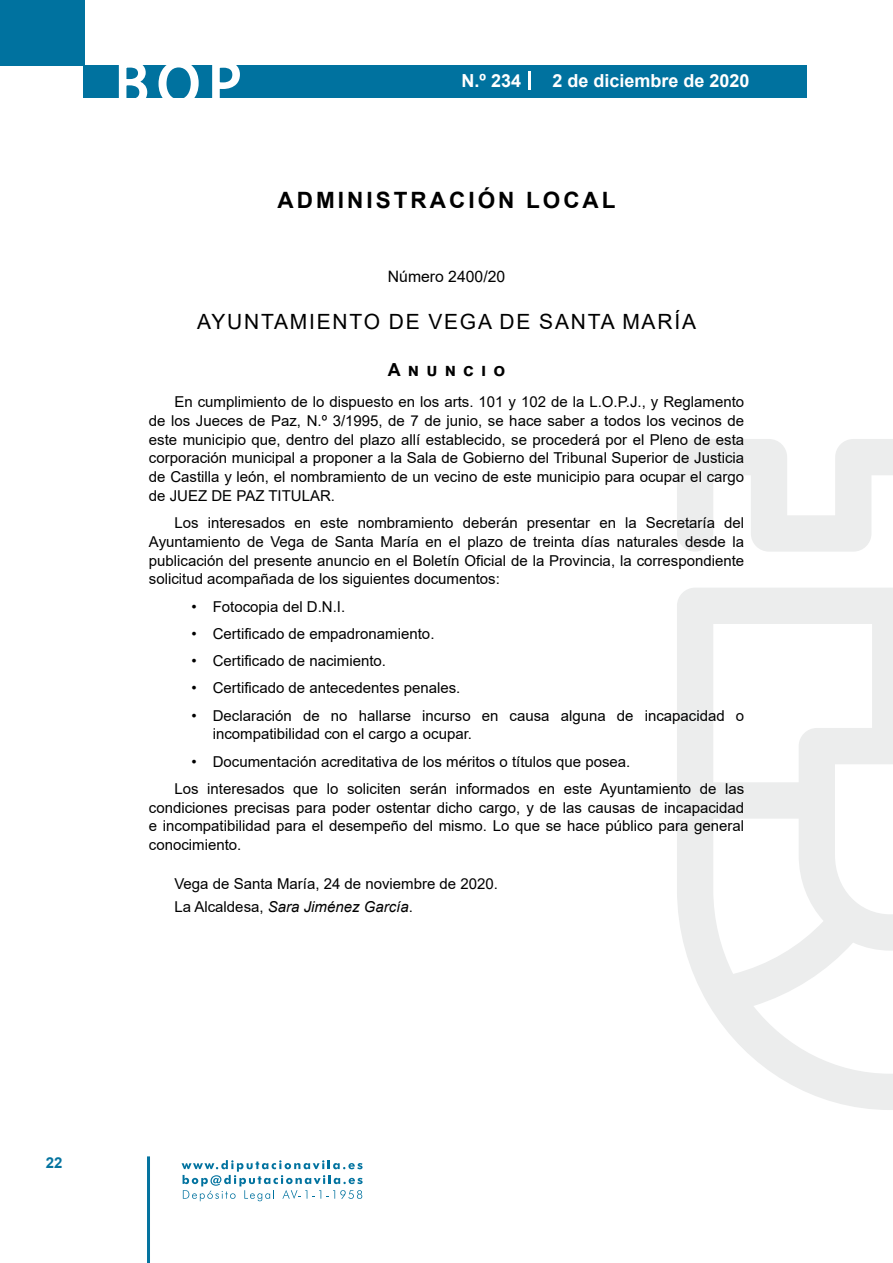
<style>
.page{position:relative;width:893px;height:1263px;background:#fff}
.page>*{position:absolute;margin:0;border:0;box-sizing:border-box;transform-origin:0 0}
.t1{font:500 61.5px "Avant Garde";color:#fff}
.t2{font:700 22.5px "Arial";letter-spacing:.135em;color:#000}
.t3{font:21px "Arial";letter-spacing:.085em;color:#000}
.t4{font:700 18px "Arial";color:#fff}
.t5{font:700 18px "Arial";letter-spacing:.4em;color:#000}
.t6{font:15.75px "Arial";color:#000}
.t7{font:15px/18.8px "Arial";color:#000;text-align:justify}
.t8{font:700 15px "Arial";color:#04739f}
.s1{font-style:italic}
</style>
<div class="page">
<div style="left:0;top:0;width:85px;height:65px;background:#00729f"></div>
<div style="left:84px;top:65px;width:723px;height:33px;background:#00729f"></div>
<svg style="left:118px;top:65px;width:30px;height:33px"></svg>
<svg style="left:158px;top:65px;width:41px;height:33px"></svg>
<svg style="left:212px;top:65px;width:28px;height:33px"></svg>
<svg style="left:182px;top:1160px;width:181px;height:41px"></svg>
<hr style="left:147px;top:1156px;width:3px;height:107px;background:#04739f">
<svg style="left:529px;top:71px;width:2px;height:19px"></svg>
<svg style="left:677px;top:439px;width:216px;height:671px"></svg>
<h1 class="t1" style="left:115px;top:46px;width:128px">BOP</h1>
<p class="t4" style="left:462px;top:68px;width:61px">N.º 234</p>
<p class="t4" style="left:552px;top:68px;width:199px">2 de diciembre de 2020</p>
<h2 class="t2" style="left:277px;top:184px;width:340px">ADMINISTRACIÓN LOCAL</h2>
<p class="t6" style="left:388px;top:266px;width:119px">Número 2400/20</p>
<h3 class="t3" style="left:197px;top:307px;width:500px">AYUNTAMIENTO DE VEGA DE SANTA MARÍA</h3>
<p class="t5" style="left:388px;top:357px;width:119px">Anuncio</p>
<p class="t7" style="left:149px;top:392px;width:597px;text-indent:26px">En cumplimiento de lo dispuesto en los arts. 101 y 102 de la L.O.P.J., y Reglamento de los Jueces de Paz, N.º 3/1995, de 7 de junio, se hace saber a todos los vecinos de este municipio que, dentro del plazo allí establecido, se procederá por el Pleno de esta corporación municipal a proponer a la Sala de Gobierno del Tribunal Superior de Justicia de Castilla y león, el nombramiento de un vecino de este municipio para ocupar el cargo de JUEZ DE PAZ TITULAR.</p>
<p class="t7" style="left:149px;top:513px;width:597px;text-indent:26px">Los interesados en este nombramiento deberán presentar en la Secretaría del Ayuntamiento de Vega de Santa María en el plazo de treinta días naturales desde la publicación del presente anuncio en el Boletín Oficial de la Provincia, la correspondiente solicitud acompañada de los siguientes documentos:</p>
<p class="t7" style="left:191px;top:597px;width:155px">• Fotocopia del D.N.I.</p>
<p class="t7" style="left:191px;top:624px;width:245px">• Certificado de empadronamiento.</p>
<p class="t7" style="left:191px;top:651px;width:196px">• Certificado de nacimiento.</p>
<p class="t7" style="left:191px;top:679px;width:270px">• Certificado de antecedentes penales.</p>
<p class="t7" style="left:213px;top:706px;width:533px;text-indent:-21px">• Declaración de no hallarse incurso en causa alguna de incapacidad o incompatibilidad con el cargo a ocupar.</p>
<p class="t7" style="left:174px;top:748px;width:571px;line-height:27.3px;text-indent:17px">• Documentación acreditativa de los méritos o títulos que posea.<br>Los interesados que lo soliciten serán informados en este Ayuntamiento de las</p>
<p class="t7" style="left:149px;top:798px;width:597px">condiciones precisas para poder ostentar dicho cargo, y de las causas de incapacidad e incompatibilidad para el desempeño del mismo. Lo que se hace público para general conocimiento.</p>
<p class="t7" style="left:174px;top:873px;width:325px;line-height:22.2px">Vega de Santa María, 24 de noviembre de 2020.<br>La Alcaldesa, <span class="s1">Sara Jiménez García</span>.</p>
<p class="t8" style="left:46px;top:1152px;width:18px">22</p>
</div>
